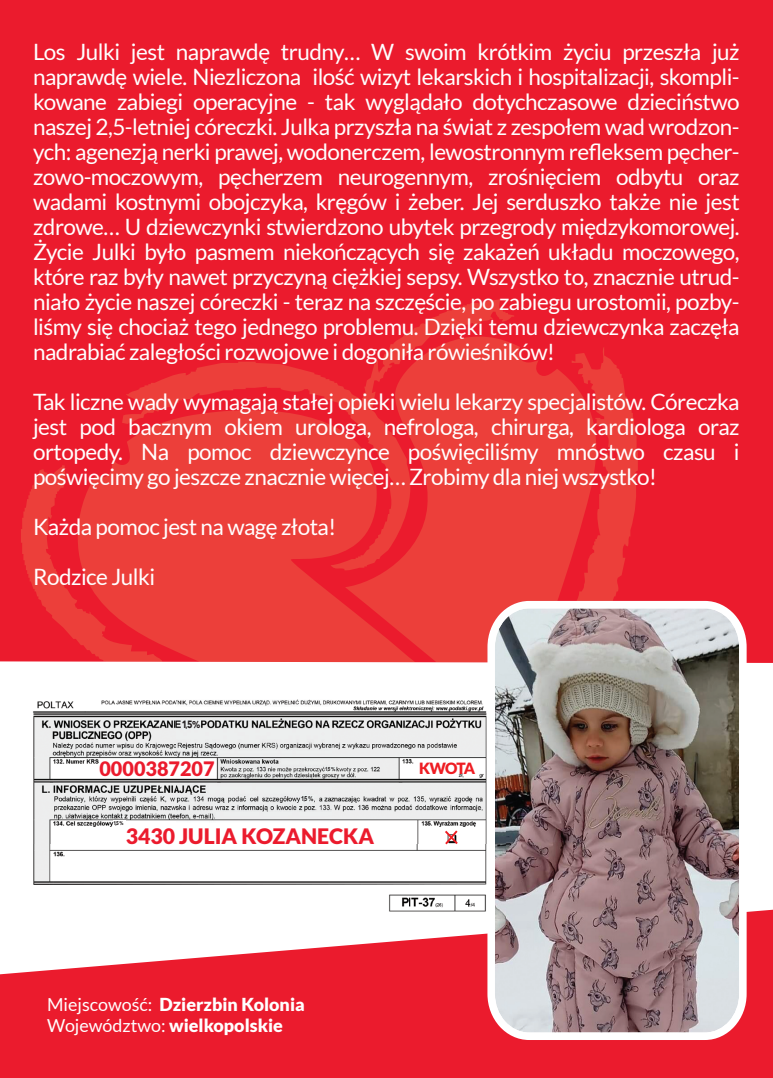
<style>
.page{position:relative;width:773px;height:1078px;background:#fff}
.page>*{position:absolute;margin:0;border:0;box-sizing:border-box;transform-origin:0 0}
.t1{font:22.5px/25px "Lato";letter-spacing:-.025em;color:#fff;text-align:justify}
.t2{font:900 21.25px "Lato";color:#eb1b2d}
.t3{font:900 19.75px "Lato";color:#eb1b2d}
.t4{font:900 18px/21.5px "Lato";color:#fff}
.t5{font:900 15.5px "Lato";letter-spacing:-.065em;color:#ee1d23}
.t6{font:700 10.5px "Avenir Next LT Pro";color:#231f20;scale:.81 1}
.t7{font:700 7px "Arial";color:#231f20;scale:.81 1}
.t8{font:700 5.75px "Arial";color:#231f20;scale:.81 1}
.t9{font:700 5.5px "Avenir Next LT Pro";color:#231f20;scale:.81 1}
.s1{font-size:8.25px}
.s2{font-size:9.75px}
.s3{font-size:4.5px}
.s4{font-size:5.5px}
.s5{font-size:6.5px}
.s6{font-weight:400}
</style>
<div class="page">
<div style="left:0;top:0;width:772px;height:785px;background:#eb1b2d"></div>
<svg style="left:21px;top:299px;width:616px;height:362px;fill:#eb3d39"></svg>
<svg style="left:78px;top:410px;width:337px;height:251px;fill:#ec3f3a"></svg>
<div style="left:0;top:661px;width:772px;height:124px;background:#fff"></div>
<svg style="left:0;top:909px;width:772px;height:168px;fill:#eb1b2d"></svg>
<img style="left:487px;top:600px;width:259px;height:439px">
<img style="left:22px;top:697px;width:483px;height:220px">
<div style="left:182px;top:720px;width:18px;height:9px;background:#edf1f2"></div>
<svg style="left:445px;top:830px;width:12px;height:14px"></svg>
<div style="left:301px;top:795px;width:12px;height:7px;background:#eef2f2"></div>
<div style="left:325px;top:766px;width:10px;height:5px;background:#eef2f2"></div>
<div style="left:114px;top:820px;width:12px;height:7px;background:#fff"></div>
<p class="t1" style="left:33px;top:39px;width:708px">Los Julki jest naprawdę trudny… W swoim krótkim życiu przeszła już naprawdę wiele. Niezliczona ilość wizyt lekarskich i hospitalizacji, skompli&shy;kowane zabiegi operacyjne - tak wyglądało dotychczasowe dzieciństwo naszej 2,5-letniej córeczki. Julka przyszła na świat z zespołem wad wrodzon&shy;ych: agenezją nerki prawej, wodonerczem, lewostronnym refleksem pęcher&shy;zowo-moczowym, pęcherzem neurogennym, zrośnięciem odbytu oraz wadami kostnymi obojczyka, kręgów i żeber. Jej serduszko także nie jest zdrowe… U dziewczynki stwierdzono ubytek przegrody międzykomorowej.<br>Życie Julki było pasmem niekończących się zakażeń układu moczowego, które raz były nawet przyczyną ciężkiej sepsy. Wszystko to, znacznie utrud&shy;niało życie naszej córeczki - teraz na szczęście, po zabiegu urostomii, pozby&shy;liśmy się chociaż tego jednego problemu. Dzięki temu dziewczynka zaczęła nadrabiać zaległości rozwojowe i dogoniła rówieśników!</p>
<p class="t1" style="left:33px;top:389px;width:708px">Tak liczne wady wymagają stałej opieki wielu lekarzy specjalistów. Córeczka jest pod bacznym okiem urologa, nefrologa, chirurga, kardiologa oraz ortopedy. Na pomoc dziewczynce poświęciliśmy mnóstwo czasu i poświęcimy go jeszcze znacznie więcej… Zrobimy dla niej wszystko!</p>
<p class="t1" style="left:33px;top:514px;width:304px">Każda pomoc jest na wagę złota!</p>
<p class="t1" style="left:33px;top:564px;width:123px">Rodzice Julki</p>
<p class="t6" style="left:182px;top:718px;width:25px">1 5<span class="s1">,</span> <span class="s2">%</span></p>
<p class="t3" style="left:99px;top:757px;width:117px">0000387207</p>
<p class="t5" style="left:419px;top:758px;width:57px">KWOTA</p>
<p class="t8" style="left:325px;top:764px;width:14px">1 5<span class="s3">,</span> <span class="s4">%</span></p>
<p class="t9" style="left:113px;top:819px;width:14px">1 5, %</p>
<p class="t7" style="left:301px;top:793px;width:17px">1 5<span class="s4">,</span> <span class="s5">%</span></p>
<p class="t2" style="left:126px;top:823px;width:250px">3430 JULIA KOZANECKA</p>
<p class="t4" style="left:47px;top:992px;width:259px"><span class="s6">Miejscowość:</span> Dzierzbin Kolonia<br><span class="s6">Województwo:</span> wielkopolskie</p>
</div>
